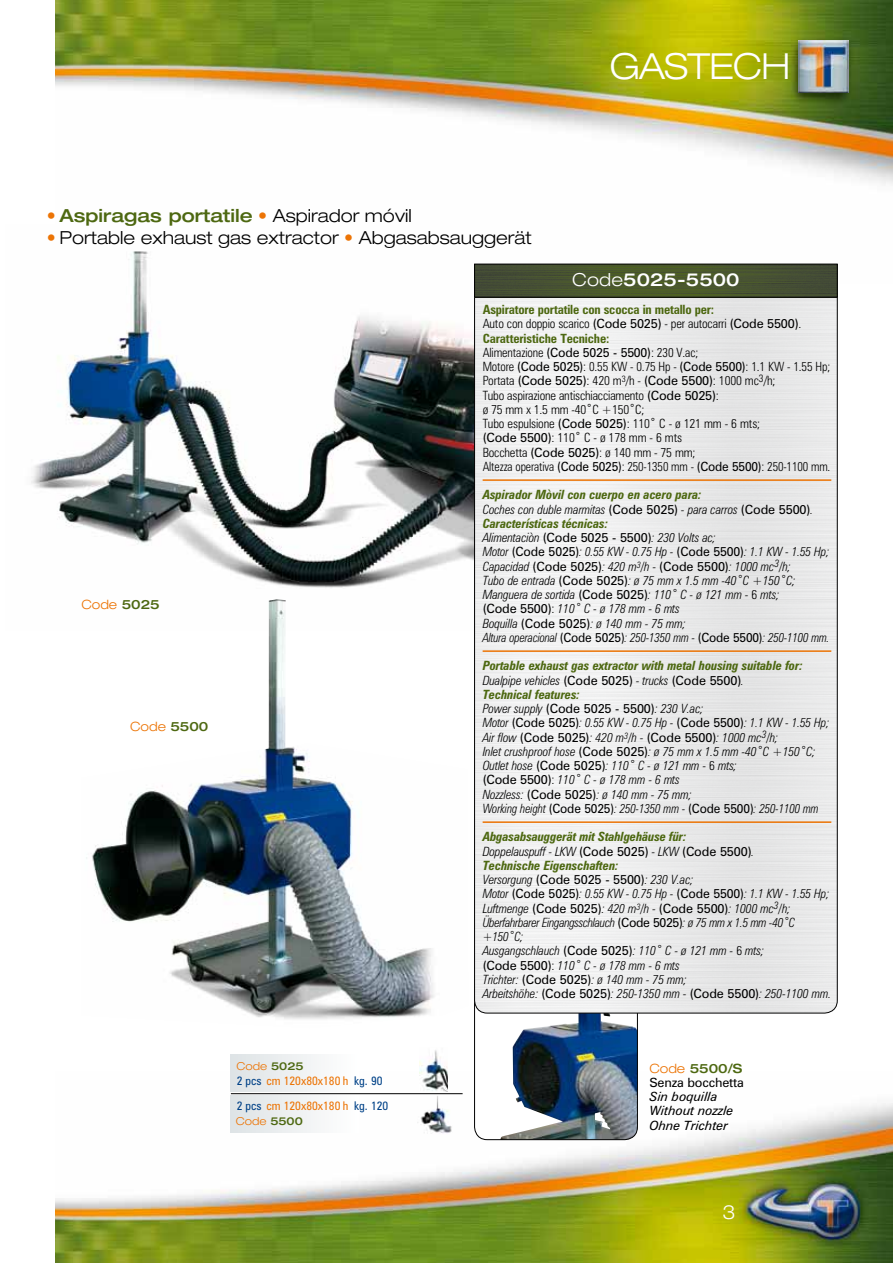
<style>
.page{position:relative;width:893px;height:1263px;background:#fff}
.page>*{position:absolute;margin:0;border:0;box-sizing:border-box;transform-origin:0 0}
.t1{font:300 expanded 36px "Ford";letter-spacing:-.025em;color:#fff}
.t2{font:300 expanded 19.5px "Ford";color:#fff}
.t3{font:300 expanded 18px "Ford";color:#000}
.t4{font:500 expanded 18px "Ford";color:#4d6811}
.t5{font:500 expanded 18px "Ford";letter-spacing:.01em;color:#fff}
.t6{font:italic 300 condensed 12.75px/14.2px "Zurich BT";letter-spacing:-.01em;color:#000}
.t7{font:300 condensed 12.75px/14.2px "Zurich BT";letter-spacing:-.01em;color:#000}
.t8{font:12.75px "Zurich BT";letter-spacing:-.01em;color:#000}
.t9{font:italic 12.75px/14.2px "Zurich BT";letter-spacing:-.015em;color:#000}
.t10{font:italic 700 condensed 12.75px "Zurich BT";letter-spacing:-.015em;color:#4d6811}
.t11{font:300 expanded 12.75px "Ford";color:#ec7405}
.t12{font:500 expanded 12.75px "Ford";color:#4d6811}
.t13{font:condensed 12px/24.9px "Zurich BT";color:#ec7405}
.t14{font:300 expanded 10.95px "Ford";color:#ec7405}
.s1{font-weight:300;color:#ec7405}
.s2{font-weight:300;color:#000}
.s3{color:#ec7405}
.s4{font-weight:500;color:#4d6811}
.s5{font-weight:300}
.s6{font-weight:700;color:#4d6811}
.s7{font-weight:400;font-stretch:normal}
.s8{font-weight:400;font-style:normal;font-stretch:normal}
.s9{font-style:normal}
.s10{font-weight:300;font-style:italic;font-stretch:condensed}
.s11{color:#004187}
</style>
<div class="page">
<img style="left:55px;top:1071px;width:838px;height:192px">
<img style="left:55px;top:0;width:838px;height:264px">
<img style="left:798px;top:40px;width:50px;height:52px">
<div style="left:475px;top:991px;width:162px;height:149px;background:#fff;border-radius:13px"></div>
<img style="left:500px;top:1013px;width:137px;height:127px">
<div style="left:474px;top:991px;width:164px;height:149px;border:1px solid #000;border-radius:13px"></div>
<img style="left:31px;top:224px;width:580px;height:364px">
<img style="left:86px;top:599px;width:348px;height:420px">
<img style="left:475px;top:298px;width:362px;height:715px">
<img style="left:476px;top:266px;width:360px;height:30px">
<div style="left:474px;top:264px;width:364px;height:34px;border:1px solid #000"></div>
<hr style="left:483px;top:479px;width:348px;height:2px;background:#ec7405">
<hr style="left:483px;top:650px;width:348px;height:2px;background:#ec7405">
<hr style="left:483px;top:821px;width:348px;height:2px;background:#ec7405">
<div style="left:231px;top:1055px;width:127px;height:36px;background:linear-gradient(to right,#dee3e5,#fff)"></div>
<div style="left:231px;top:1096px;width:127px;height:36px;background:linear-gradient(to right,#dee3e5,#fff)"></div>
<hr style="left:231px;top:1093px;width:232px;height:1px;background:#000">
<img style="left:420px;top:1050px;width:28px;height:41px">
<img style="left:417px;top:1096px;width:35px;height:38px">
<h3 class="t4" style="left:47px;top:205px;width:366px"><span class="s1">•</span> Aspiragas portatile <span class="s1">•</span> <span class="s2">Aspirador móvil</span></h3>
<h3 class="t3" style="left:47px;top:227px;width:487px"><span class="s3">•</span> Portable exhaust gas extractor <span class="s3">•</span> Abgasabsauggerät</h3>
<h1 class="t1" style="left:609px;top:45px;width:182px">GASTECH</h1>
<p class="t11" style="left:81px;top:597px;width:80px">Code <span class="s4">5025</span></p>
<p class="t11" style="left:130px;top:718px;width:80px">Code <span class="s4">5500</span></p>
<h3 class="t5" style="left:572px;top:269px;width:169px"><span class="s5">Code</span>5025-5500</h3>
<p class="t7" style="left:483px;top:302px;width:349px"><span class="s6">Aspiratore portatile con scocca in metallo per:<br></span>Auto con doppio scarico <span class="s7">(Code 5025)</span> - per autocarri <span class="s7">(Code 5500)</span>.<br><span class="s6">Caratteristiche Tecniche:<br></span>Alimentazione <span class="s7">(Code 5025 - 5500)</span>: 230 V.ac;<br>Motore <span class="s7">(Code 5025)</span>: 0.55 KW - 0.75 Hp - <span class="s7">(Code 5500)</span>: 1.1 KW - 1.55 Hp; Portata <span class="s7">(Code 5025)</span>: 420 m<sup>3</sup>/h - <span class="s7">(Code 5500)</span>: 1000 mc<sup>3</sup>/h;<br>Tubo aspirazione antischiacciamento <span class="s7">(Code 5025)</span>:<br>ø 75 mm x 1.5 mm -40˚C +150˚C;<br>Tubo espulsione <span class="s7">(Code 5025)</span>: 110˚ C - ø 121 mm - 6 mts;<br><span class="s7">(Code 5500)</span>: 110˚ C - ø 178 mm - 6 mts<br>Bocchetta <span class="s7">(Code 5025)</span>: ø 140 mm - 75 mm;<br>Altezza operativa <span class="s7">(Code 5025)</span>: 250-1350 mm - <span class="s7">(Code 5500)</span>: 250-1100 mm.</p>
<p class="t6" style="left:483px;top:488px;width:348px"><span class="s6">Aspirador Mòvil con cuerpo en acero para:<br></span>Coches con duble marmitas <span class="s8">(Code 5025)</span> - para carros <span class="s8">(Code 5500)</span>.<br><span class="s6">Características técnicas:<br></span>Alimentaciòn <span class="s8">(Code 5025 - 5500)</span>: 230 Volts ac;<br>Motor <span class="s8">(Code 5025)</span>: 0.55 KW - 0.75 Hp - <span class="s8">(Code 5500)</span>: 1.1 KW - 1.55 Hp; Capacidad <span class="s8">(Code 5025)</span>: 420 m<sup>3</sup>/h - <span class="s8">(Code 5500)</span>: 1000 mc<sup>3</sup>/h;<br>Tubo de entrada <span class="s8">(Code 5025)</span>: ø 75 mm x 1.5 mm -40˚C +150˚C; Manguera de sortida <span class="s8">(Code 5025)</span>: 110˚ C - ø 121 mm - <span class="s9">6</span> mts;<br><span class="s8">(Code 5500)</span><span class="s9">:</span> 110˚ C - ø 178 mm - 6 mts<br>Boquilla <span class="s8">(Code 5025)</span>: ø 140 mm - 75 mm;<br>Altura operacional <span class="s8">(Code 5025)</span>: 250-1350 mm - <span class="s8">(Code 5500)</span>: 250-1100 mm.</p>
<p class="t6" style="left:483px;top:659px;width:348px"><span class="s6">Portable exhaust gas extractor with metal housing suitable for:<br></span>Dualpipe vehicles <span class="s8">(Code 5025)</span> - trucks <span class="s8">(Code 5500)</span>.<br><span class="s6">Technical features:<br></span>Power supply <span class="s8">(Code 5025 - 5500)</span>: 230 V.ac;<br>Motor <span class="s8">(Code 5025)</span>: 0.55 KW - 0.75 Hp - <span class="s8">(Code 5500)</span>: 1.1 KW - 1.55 Hp; Air flow <span class="s8">(Code 5025)</span>: 420 m<sup>3</sup>/h - <span class="s8">(Code 5500)</span>: 1000 mc<sup>3</sup>/h;<br>Inlet crushproof hose <span class="s8">(Code 5025)</span>: ø 75 mm x 1.5 mm -40˚C +150˚C; Outlet hose <span class="s8">(Code 5025)</span>: 110˚ C - ø 121 mm - <span class="s9">6</span> mts;<br><span class="s8">(Code 5500)</span><span class="s9">:</span> 110˚ C - ø 178 mm - 6 mts<br>Nozzless: <span class="s8">(Code 5025)</span>: ø 140 mm - 75 mm;<br>Working height <span class="s8">(Code 5025)</span>: 250-1350 mm - <span class="s8">(Code 5500)</span>: 250-1100 mm</p>
<p class="t10" style="left:483px;top:829px;width:205px">Abgasabsauggerät mit Stahlgehäuse für:</p>
<p class="t6" style="left:483px;top:844px;width:81px">Doppelauspuff - lkw</p>
<p class="t8" style="left:579px;top:843px;width:88px">(Code 5025) <span class="s10">- lkw</span></p>
<p class="t8" style="left:682px;top:843px;width:74px">(Code 5500)<span class="s10">.</span></p>
<p class="t6" style="left:483px;top:858px;width:350px"><span class="s6">Technische Eigenschaften:<br></span>Versorgung <span class="s8">(Code 5025 - 5500)</span>: 230 V.ac;<br>Motor <span class="s8">(Code 5025)</span>: 0.55 KW - 0.75 Hp - <span class="s8">(Code 5500)</span>: 1.1 KW - 1.55 Hp; Luftmenge <span class="s8">(Code 5025)</span>: 420 m<sup>3</sup>/h - <span class="s8">(Code 5500)</span>: 1000 mc<sup>3</sup>/h; Überfahrbarer Eingangsschlauch <span class="s8">(Code 5025)</span>: ø 75 mm x 1.5 mm -40˚C +150˚C;<br>Ausgangschlauch <span class="s8">(Code 5025)</span>: 110˚ C - ø 121 mm - <span class="s9">6</span> mts;<br><span class="s8">(Code 5500)</span><span class="s9">:</span> 110˚ C - ø 178 mm - 6 mts<br>Trichter: <span class="s8">(Code 5025)</span>: ø 140 mm - 75 mm;<br>Arbeitshöhe: <span class="s8">(Code 5025)</span>: 250-1350 mm - <span class="s8">(Code 5500)</span>: 250-1100 mm.</p>
<p class="t14" style="left:237px;top:1059px;width:68px">Code <span class="s4">5025</span></p>
<p class="t12" style="left:649px;top:1060px;width:95px"><span class="s1">Code</span> 5500/S</p>
<p class="t8" style="left:649px;top:1074px;width:96px">Senza bocchetta</p>
<p class="t9" style="left:649px;top:1089px;width:86px">Sin boquilla<br>Without nozzle<br>Ohne Trichter</p>
<p class="t13" style="left:237px;top:1068px;width:153px"><span class="s11">2 pcs</span> cm 120x80x180 h <span class="s11">kg. 90<br>2 pcs</span> cm 120x80x180 h <span class="s11">kg. 120</span></p>
<p class="t14" style="left:236px;top:1114px;width:68px">Code <span class="s4">5500</span></p>
<h2 class="t2" style="left:723px;top:1200px;width:15px">3</h2>
</div>
